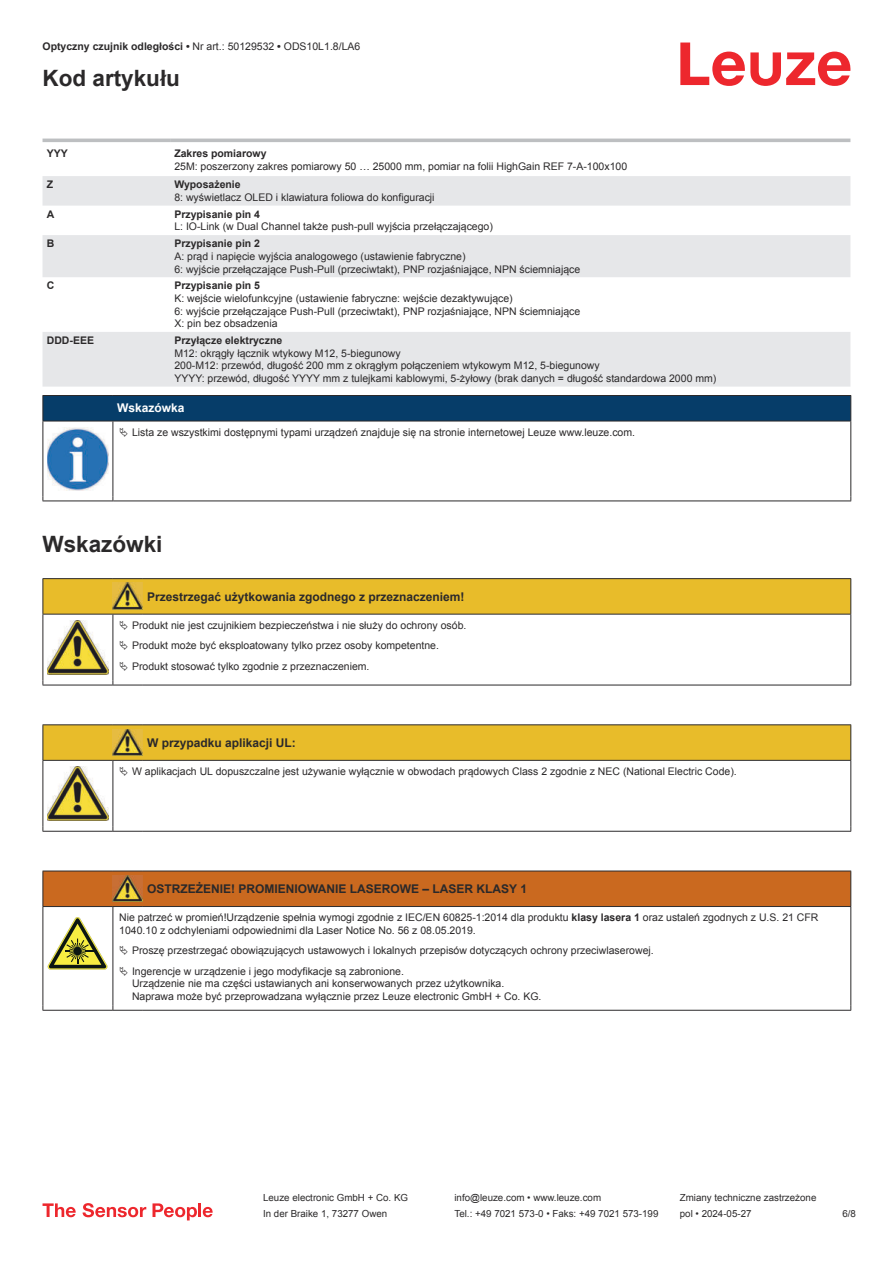
<style>
.page{position:relative;width:893px;height:1263px;background:#fff}
.page>*{position:absolute;margin:0;border:0;box-sizing:border-box;transform-origin:0 0}
.t1{font:700 22.5px "Arial";color:#2b292a}
.t2{font:700 12px "Arial";color:#2b292a}
.t3{font:700 12px "Arial";color:#fff}
.t4{font:10.5px/12.6px "Arial";color:#2b292a}
.t5{font:700 10.5px "Arial";color:#2b292a}
.t6{font:9.75px "Arial";color:#2b292a}
.s1{font-weight:700}
</style>
<div class="page">
<svg style="left:680px;top:43px;width:170px;height:43px"></svg>
<svg style="left:43px;top:138px;width:807px;height:1px"></svg>
<svg style="left:43px;top:176px;width:807px;height:211px;fill:#e6e7e9"></svg>
<hr style="left:43px;top:139px;width:127px;height:3px;background:#bdbfc1">
<hr style="left:170px;top:139px;width:680px;height:3px;background:#bdbfc1">
<svg style="left:43px;top:1203px;width:33px;height:14px"></svg>
<svg style="left:83px;top:1203px;width:63px;height:14px"></svg>
<svg style="left:153px;top:1203px;width:44px;height:17px"></svg>
<hr style="left:198px;top:1203px;width:3px;height:14px;background:#ed272d">
<svg style="left:203px;top:1207px;width:10px;height:10px"></svg>
<hr style="left:43px;top:421px;width:70px;height:1px;background:#2b292a">
<svg style="left:43px;top:395px;width:808px;height:26px;background:#083b65"></svg>
<hr style="left:113px;top:421px;width:738px;height:1px;background:#2b292a">
<hr style="left:43px;top:421px;width:1px;height:75px;background:#2b292a">
<hr style="left:113px;top:421px;width:1px;height:75px;background:#2b292a">
<hr style="left:850px;top:421px;width:1px;height:75px;background:#2b292a">
<hr style="left:43px;top:500px;width:70px;height:1px;background:#2b292a">
<hr style="left:113px;top:500px;width:738px;height:1px;background:#2b292a">
<img style="left:47px;top:427px;width:61px;height:63px">
<hr style="left:43px;top:578px;width:70px;height:1px;background:#2b292a">
<hr style="left:113px;top:578px;width:30px;height:1px;background:#2b292a">
<hr style="left:143px;top:578px;width:708px;height:1px;background:#2b292a">
<hr style="left:43px;top:685px;width:70px;height:1px;background:#2b292a">
<hr style="left:113px;top:685px;width:30px;height:1px;background:#2b292a">
<hr style="left:143px;top:685px;width:708px;height:1px;background:#2b292a">
<div style="left:44px;top:725px;width:806px;height:35px;background:#e8bc2a"></div>
<svg style="left:44px;top:761px;width:806px;height:70px"></svg>
<hr style="left:43px;top:724px;width:70px;height:1px;background:#2b292a">
<hr style="left:43px;top:725px;width:1px;height:35px;background:#2b292a">
<hr style="left:43px;top:760px;width:70px;height:1px;background:#2b292a">
<hr style="left:113px;top:724px;width:30px;height:1px;background:#2b292a">
<hr style="left:113px;top:760px;width:30px;height:1px;background:#2b292a">
<hr style="left:143px;top:724px;width:708px;height:1px;background:#2b292a">
<hr style="left:850px;top:725px;width:1px;height:35px;background:#2b292a">
<hr style="left:143px;top:760px;width:708px;height:1px;background:#2b292a">
<hr style="left:43px;top:761px;width:1px;height:66px;background:#2b292a">
<hr style="left:113px;top:761px;width:1px;height:66px;background:#2b292a">
<hr style="left:850px;top:761px;width:1px;height:66px;background:#2b292a">
<hr style="left:43px;top:831px;width:70px;height:1px;background:#2b292a">
<hr style="left:113px;top:831px;width:30px;height:1px;background:#2b292a">
<hr style="left:143px;top:831px;width:708px;height:1px;background:#2b292a">
<img style="left:113px;top:729px;width:30px;height:26px">
<img style="left:47px;top:767px;width:61px;height:53px">
<div style="left:115px;top:761px;width:734px;height:20px;background:#fff"></div>
<div style="left:44px;top:872px;width:806px;height:34px;background:#ca691f"></div>
<svg style="left:44px;top:907px;width:806px;height:103px"></svg>
<hr style="left:43px;top:871px;width:70px;height:1px;background:#2b292a">
<hr style="left:43px;top:871px;width:1px;height:35px;background:#2b292a">
<hr style="left:43px;top:906px;width:70px;height:1px;background:#2b292a">
<hr style="left:113px;top:871px;width:30px;height:1px;background:#2b292a">
<hr style="left:113px;top:906px;width:30px;height:1px;background:#2b292a">
<hr style="left:143px;top:871px;width:708px;height:1px;background:#2b292a">
<hr style="left:850px;top:871px;width:1px;height:35px;background:#2b292a">
<hr style="left:143px;top:906px;width:708px;height:1px;background:#2b292a">
<hr style="left:43px;top:907px;width:1px;height:99px;background:#2b292a">
<hr style="left:113px;top:907px;width:1px;height:99px;background:#2b292a">
<hr style="left:850px;top:907px;width:1px;height:99px;background:#2b292a">
<hr style="left:43px;top:1010px;width:70px;height:1px;background:#2b292a">
<hr style="left:113px;top:1010px;width:30px;height:1px;background:#2b292a">
<hr style="left:143px;top:1010px;width:708px;height:1px;background:#2b292a">
<img style="left:113px;top:875px;width:30px;height:26px">
<svg style="left:47px;top:917px;width:60px;height:52px"></svg>
<svg style="left:115px;top:907px;width:734px;height:99px"></svg>
<svg style="left:43px;top:579px;width:808px;height:106px"></svg>
<svg style="left:120px;top:946px;width:8px;height:9px"></svg>
<svg style="left:120px;top:966px;width:8px;height:9px"></svg>
<p class="t4" style="left:43px;top:41px;width:319px"><span class="s1">Optyczny czujnik odległości •</span> Nr art.: 50129532 <span class="s1">•</span> ODS10L1.8/LA6</p>
<h1 class="t1" style="left:43px;top:63px;width:139px">Kod artykułu</h1>
<p class="t5" style="left:47px;top:146px;width:23px">YYY</p>
<p class="t5" style="left:174px;top:149px;width:94px">Zakres pomiarowy</p>
<p class="t4" style="left:174px;top:160px;width:454px">25M: poszerzony zakres pomiarowy 50 … 25000 mm, pomiar na folii HighGain REF 7-A-100x100</p>
<p class="t5" style="left:47px;top:181px;width:8px">Z</p>
<p class="t5" style="left:174px;top:177px;width:68px">Wyposażenie</p>
<p class="t4" style="left:174px;top:191px;width:262px">8: wyświetlacz OLED i klawiatura foliowa do konfiguracji</p>
<p class="t5" style="left:47px;top:210px;width:9px">A</p>
<p class="t5" style="left:174px;top:207px;width:87px">Przypisanie pin 4</p>
<p class="t4" style="left:174px;top:220px;width:320px">L: IO-Link (w Dual Channel także push-pull wyjścia przełączającego)</p>
<p class="t5" style="left:47px;top:240px;width:9px">B</p>
<p class="t5" style="left:174px;top:236px;width:87px">Przypisanie pin 2</p>
<p class="t4" style="left:174px;top:250px;width:407px">A: prąd i napięcie wyjścia analogowego (ustawienie fabryczne)<br>6: wyjście przełączające Push-Pull (przeciwtakt), PNP rozjaśniające, NPN ściemniające</p>
<p class="t5" style="left:47px;top:282px;width:9px">C</p>
<p class="t5" style="left:174px;top:282px;width:87px">Przypisanie pin 5</p>
<p class="t4" style="left:174px;top:292px;width:407px">K: wejście wielofunkcyjne (ustawienie fabryczne: wejście dezaktywujące)<br>6: wyjście przełączające Push-Pull (przeciwtakt), PNP rozjaśniające, NPN ściemniające<br>X: pin bez obsadzenia</p>
<p class="t5" style="left:47px;top:336px;width:49px">DDD-EEE</p>
<p class="t5" style="left:174px;top:333px;width:109px">Przyłącze elektryczne</p>
<p class="t4" style="left:174px;top:347px;width:544px">M12: okrągły łącznik wtykowy M12, 5-biegunowy<br>200-M12: przewód, długość 200 mm z okrągłym połączeniem wtykowym M12, 5-biegunowy<br>YYYY: przewód, długość YYYY mm z tulejkami kablowymi, 5-żyłowy (brak danych = długość standardowa 2000 mm)</p>
<p class="t3" style="left:117px;top:404px;width:69px">Wskazówka</p>
<p class="t4" style="left:132px;top:426px;width:505px">Lista ze wszystkimi dostępnymi typami urządzeń znajduje się na stronie internetowej Leuze www.leuze.com.</p>
<h1 class="t1" style="left:43px;top:536px;width:122px">Wskazówki</h1>
<p class="t2" style="left:147px;top:588px;width:319px">Przestrzegać użytkowania zgodnego z przeznaczeniem!</p>
<p class="t4" style="left:132px;top:615px;width:336px;line-height:20.2px">Produkt nie jest czujnikiem bezpieczeństwa i nie służy do ochrony osób.<br>Produkt może być eksploatowany tylko przez osoby kompetentne.<br>Produkt stosować tylko zgodnie z przeznaczeniem.</p>
<p class="t2" style="left:147px;top:734px;width:150px">W przypadku aplikacji UL:</p>
<p class="t4" style="left:132px;top:765px;width:606px">W aplikacjach UL dopuszczalne jest używanie wyłącznie w obwodach prądowych Class 2 zgodnie z NEC (National Electric Code).</p>
<p class="t2" style="left:147px;top:880px;width:381px">OSTRZEŻENIE! PROMIENIOWANIE LASEROWE – LASER KLASY 1</p>
<p class="t4" style="left:119px;top:911px;width:701px">Nie patrzeć w promień!Urządzenie spełnia wymogi zgodnie z IEC/EN 60825-1:2014 dla produktu <span class="s1">klasy lasera 1</span> oraz ustaleń zgodnych z U.S. 21 CFR<br>1040.10 z odchyleniami odpowiednimi dla Laser Notice No. 56 z 08.05.2019.</p>
<p class="t4" style="left:132px;top:940px;width:523px;line-height:20.2px">Proszę przestrzegać obowiązujących ustawowych i lokalnych przepisów dotyczących ochrony przeciwlaserowej.<br>Ingerencje w urządzenie i jego modyfikacje są zabronione.</p>
<p class="t4" style="left:132px;top:977px;width:411px">Urządzenie nie ma części ustawianych ani konserwowanych przez użytkownika.<br>Naprawa może być przeprowadzana wyłącznie przez Leuze electronic GmbH + Co. KG.</p>
<p class="t6" style="left:263px;top:1191px;width:146px">Leuze electronic GmbH + Co. KG</p>
<p class="t6" style="left:454px;top:1191px;width:148px">info@leuze.com • www.leuze.com</p>
<p class="t6" style="left:680px;top:1191px;width:138px">Zmiany techniczne zastrzeżone</p>
<p class="t6" style="left:263px;top:1210px;width:126px">In der Braike 1, 73277 Owen</p>
<p class="t6" style="left:454px;top:1207px;width:205px">Tel.: +49 7021 573-0 • Faks: +49 7021 573-199</p>
<p class="t6" style="left:680px;top:1207px;width:73px">pol • 2024-05-27</p>
<p class="t6" style="left:842px;top:1210px;width:15px">6 /8</p>
</div>
